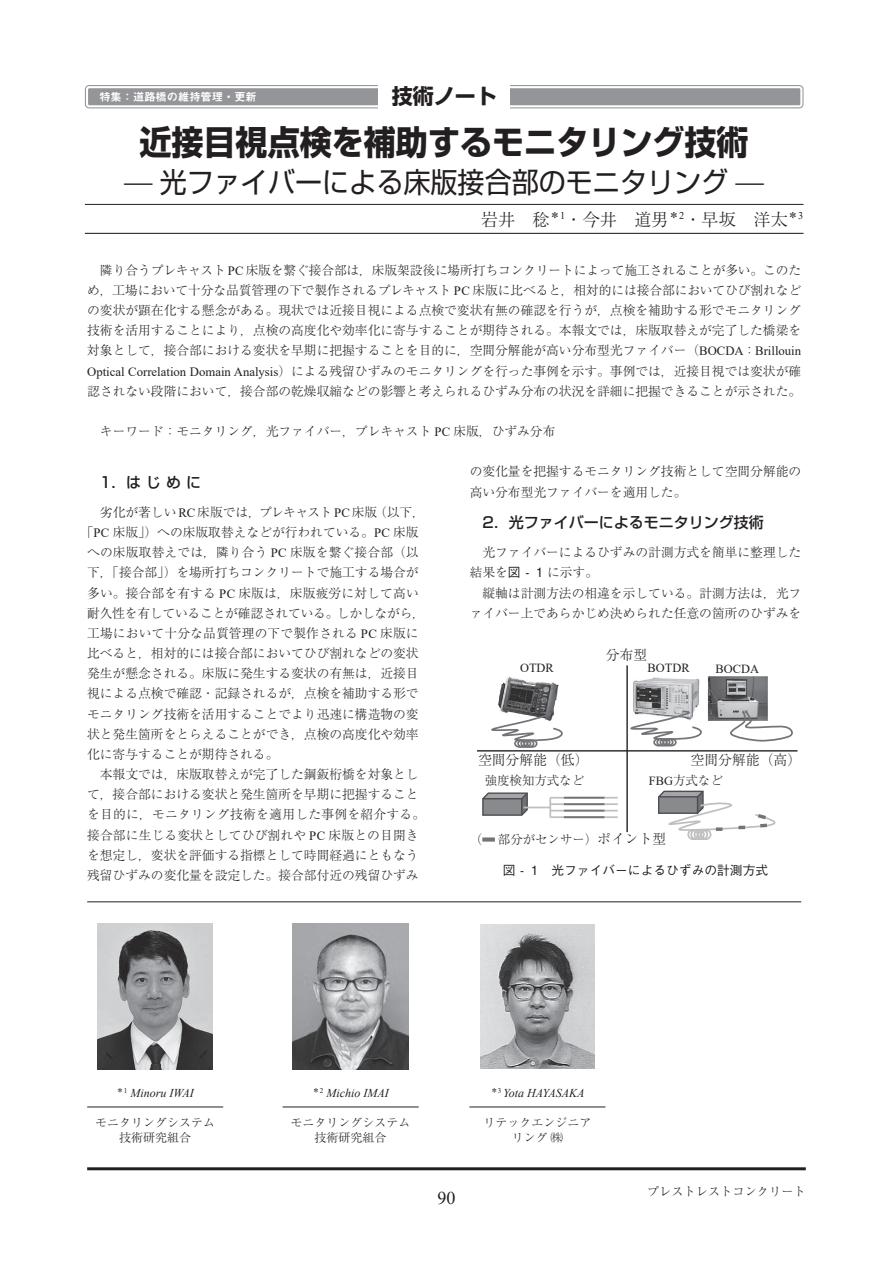
<style>
.page{position:relative;width:893px;height:1263px;background:#fff}
.page>*{position:absolute;margin:0;border:0;box-sizing:border-box;transform-origin:0 0}
.t1{font:700 33.75px "Shin Go Pr 6 N";color:#231f20;scale:.95 1}
.t2{font:28.5px "Shin Go Pr 6 N";color:#231f20;scale:.95 1}
.t3{font:700 21px "Shin Go Pr 6 N";color:#231f20}
.t4{font:18px "Times New Roman";color:#231f20}
.t5{font:300 17.25px "Ryumin Pr 6 N";color:#231f20}
.t6{font:500 15px "Shin Go Pr 6 N";color:#231f20}
.t7{font:300 13.8px "Ryumin Pr 6 N";color:#231f20}
.t8{font:300 12.75px/20.1px "Ryumin Pr 6 N";color:#231f20}
.t9{font:300 12.75px "Ryumin Pr 6 N";letter-spacing:.02em;color:#231f20}
.t10{font:500 12.75px "Gothic BBB Pr 6 N";color:#231f20}
.t11{font:300 12.45px "Ryumin Pr 6 N";color:#231f20}
.t12{font:12.45px "Times New Roman";color:#231f20}
.t13{font:300 12.15px "Ryumin Pr 6 N";color:#231f20}
.t14{font:300 12px/15px "Ryumin Pr 6 N";color:#231f20;text-align:center}
.t15{font:italic 12px "Times New Roman";color:#231f20}
.t16{font:11.25px "Midashi Go Pr 6 N MB31";color:#fff}
.s1{font-weight:300;font-stretch:expanded;font-size:30px}
.s2{font-family:"Times New Roman";font-weight:400}
.s3{font-family:"Gothic BBB Pr 6 N";font-weight:500}
.s4{font-size:13.8px}
</style>
<div class="page">
<hr style="left:87px;top:1167px;width:719px;height:3px;background:#231f20">
<svg style="left:85px;top:85px;width:718px;height:23px"></svg>
<div style="left:87px;top:87px;width:714px;height:19px;background:#939598;border-radius:2px"></div>
<div style="left:86px;top:86px;width:716px;height:21px;border:2px solid #fff;border-radius:2px"></div>
<div style="left:378px;top:84px;width:132px;height:25px;background:#fff"></div>
<hr style="left:85px;top:204px;width:718px;height:1px;background:#231f20">
<hr style="left:85px;top:233px;width:718px;height:1px;background:#231f20">
<img style="left:498px;top:676px;width:269px;height:45px">
<svg style="left:728px;top:708px;width:65px;height:34px"></svg>
<div style="left:700px;top:829px;width:11px;height:11px;border:2px solid #bebfc1;border-radius:50%"></div>
<div style="left:687px;top:829px;width:11px;height:11px;border:2px solid #bebfc1;border-radius:50%"></div>
<div style="left:690px;top:829px;width:11px;height:11px;border:2px solid #bebfc1;border-radius:50%"></div>
<div style="left:694px;top:829px;width:11px;height:11px;border:2px solid #bebfc1;border-radius:50%"></div>
<div style="left:697px;top:829px;width:11px;height:11px;border:2px solid #bebfc1;border-radius:50%"></div>
<svg style="left:658px;top:790px;width:118px;height:42px"></svg>
<svg style="left:491px;top:711px;width:76px;height:32px"></svg>
<div style="left:527px;top:739px;width:11px;height:9px;border:2px solid #727477;border-radius:50%"></div>
<div style="left:514px;top:739px;width:11px;height:9px;border:2px solid #727477;border-radius:50%"></div>
<div style="left:517px;top:739px;width:11px;height:9px;border:2px solid #727477;border-radius:50%"></div>
<div style="left:520px;top:739px;width:11px;height:9px;border:2px solid #727477;border-radius:50%"></div>
<div style="left:523px;top:739px;width:11px;height:9px;border:2px solid #727477;border-radius:50%"></div>
<svg style="left:628px;top:710px;width:78px;height:30px"></svg>
<div style="left:666px;top:738px;width:11px;height:8px;border:2px solid #727477;border-radius:50%"></div>
<div style="left:653px;top:738px;width:11px;height:8px;border:2px solid #727477;border-radius:50%"></div>
<div style="left:656px;top:738px;width:11px;height:8px;border:2px solid #727477;border-radius:50%"></div>
<div style="left:659px;top:738px;width:11px;height:8px;border:2px solid #727477;border-radius:50%"></div>
<div style="left:662px;top:738px;width:11px;height:8px;border:2px solid #727477;border-radius:50%"></div>
<svg style="left:482px;top:792px;width:82px;height:26px"></svg>
<hr style="left:564px;top:797px;width:41px;height:2px;background:#727477">
<hr style="left:564px;top:803px;width:41px;height:2px;background:#727477">
<hr style="left:564px;top:810px;width:41px;height:2px;background:#727477">
<hr style="left:564px;top:816px;width:41px;height:2px;background:#727477">
<svg style="left:604px;top:797px;width:14px;height:21px"></svg>
<hr style="left:477px;top:750px;width:320px;height:1px;background:#231f20">
<hr style="left:626px;top:665px;width:2px;height:167px;background:#231f20">
<div style="left:482px;top:837px;width:13px;height:5px;background:#727477"></div>
<hr style="left:283px;top:1107px;width:136px;height:1px;background:#231f20">
<hr style="left:469px;top:1107px;width:136px;height:1px;background:#231f20">
<hr style="left:87px;top:1107px;width:136px;height:1px;background:#231f20">
<hr style="left:87px;top:901px;width:714px;height:1px;background:#231f20">
<img style="left:98px;top:924px;width:115px;height:145px">
<img style="left:293px;top:924px;width:115px;height:145px">
<img style="left:480px;top:924px;width:115px;height:145px">
<p class="t16" style="left:99px;top:88px;width:159px">特集：道路橋の維持管理・更新</p>
<h3 class="t3" style="left:392px;top:79px;width:106px">技術ノート</h3>
<h1 class="t1" style="left:139px;top:116px;width:643px">近接目視点検を補助するモニタリング技術</h1>
<h2 class="t2" style="left:124px;top:159px;width:675px"><span class="s1">̶</span> 光ファイバーによる床版接合部のモニタリング <span class="s1">̶</span></h2>
<h3 class="t5" style="left:481px;top:206px;width:324px">岩井　稔<sup>＊</sup><sup>1</sup>・今井　道男<sup>＊</sup><sup>2</sup>・早坂　洋太<sup>＊</sup><sup>3</sup></h3>
<p class="t8" style="left:87px;top:259px;width:716px;text-align:justify;text-indent:13px">隣り合うプレキャスト <span class="s2">PC</span>床版を繋ぐ接合部は，床版架設後に場所打ちコンクリートによって施工されることが多い。このため，工場において十分な品質管理の下で製作されるプレキャスト <span class="s2">PC</span> 床版に比べると，相対的には接合部においてひび割れなどの変状が顕在化する懸念がある。現状では近接目視による点検で変状有無の確認を行うが，点検を補助する形でモニタリング技術を活用することにより，点検の高度化や効率化に寄与することが期待される。本報文では，床版取替えが完了した橋梁を対象として，接合部における変状を早期に把握することを目的に，空間分解能が高い分布型光ファイバー（<span class="s2">BOCDA</span>：<span class="s2">Brillouin Optical Correlation Domain Analysis</span>）による残留ひずみのモニタリングを行った事例を示す。事例では，近接目視では変状が確認されない段階において，接合部の乾燥収縮などの影響と考えられるひずみ分布の状況を詳細に把握できることが示された。</p>
<p class="t8" style="left:100px;top:420px;width:457px">キーワード：モニタリング，光ファイバー，プレキャスト <span class="s2">PC</span> 床版，ひずみ分布</p>
<p class="t6" style="left:100px;top:470px;width:103px">1．はじめに</p>
<p class="t8" style="left:100px;top:501px;width:327px">劣化が著しい<span class="s2">RC</span>床版では，プレキャスト<span class="s2">PC</span>床版（以下，</p>
<p class="t8" style="left:81px;top:521px;width:339px">「<span class="s2">PC</span> 床版」）への床版取替えなどが行われている。<span class="s2">PC</span> 床版</p>
<p class="t8" style="left:87px;top:542px;width:333px">への床版取替えでは，隣り合う <span class="s2">PC</span> 床版を繋ぐ接合部（以</p>
<p class="t8" style="left:87px;top:562px;width:333px">下，「接合部」）を場所打ちコンクリートで施工する場合が</p>
<p class="t8" style="left:87px;top:582px;width:333px">多い。接合部を有する <span class="s2">PC</span> 床版は，床版疲労に対して高い</p>
<p class="t8" style="left:87px;top:602px;width:339px">耐久性を有していることが確認されている。しかしながら，</p>
<p class="t8" style="left:87px;top:622px;width:333px">工場において十分な品質管理の下で製作される <span class="s2">PC</span> 床版に</p>
<p class="t8" style="left:87px;top:642px;width:333px">比べると，相対的には接合部においてひび割れなどの変状</p>
<p class="t8" style="left:87px;top:663px;width:333px">発生が懸念される。床版に発生する変状の有無は，近接目</p>
<p class="t8" style="left:87px;top:683px;width:333px">視による点検で確認・記録されるが，点検を補助する形で</p>
<p class="t8" style="left:87px;top:703px;width:333px">モニタリング技術を活用することでより迅速に構造物の変</p>
<p class="t8" style="left:87px;top:723px;width:333px">状と発生箇所をとらえることができ，点検の高度化や効率</p>
<p class="t8" style="left:87px;top:743px;width:193px">化に寄与することが期待される。</p>
<p class="t8" style="left:100px;top:763px;width:320px">本報文では，床版取替えが完了した鋼鈑桁橋を対象とし</p>
<p class="t8" style="left:87px;top:784px;width:333px">て，接合部における変状と発生箇所を早期に把握すること</p>
<p class="t9" style="left:87px;top:805px;width:339px">を目的に，モニタリング技術を適用した事例を紹介する。</p>
<p class="t8" style="left:87px;top:824px;width:333px">接合部に生じる変状としてひび割れや <span class="s2">PC</span> 床版との目開き</p>
<p class="t8" style="left:87px;top:844px;width:333px">を想定し，変状を評価する指標として時間経過にともなう</p>
<p class="t8" style="left:87px;top:864px;width:333px">残留ひずみの変化量を設定した。接合部付近の残留ひずみ</p>
<p class="t8" style="left:470px;top:461px;width:333px">の変化量を把握するモニタリング技術として空間分解能の高い分布型光ファイバーを適用した。</p>
<p class="t6" style="left:482px;top:510px;width:283px">2．光ファイバーによるモニタリング技術</p>
<p class="t8" style="left:470px;top:542px;width:333px;text-indent:13px">光ファイバーによるひずみの計測方式を簡単に整理した結果を<span class="s3">図 - 1</span> に示す。</p>
<p class="t8" style="left:470px;top:582px;width:333px;text-align:right">縦軸は計測方法の相違を示している。計測方法は，光ファイバー上であらかじめ決められた任意の箇所のひずみを</p>
<p class="t7" style="left:606px;top:644px;width:43px">分布型</p>
<p class="t12" style="left:520px;top:659px;width:35px">OTDR</p>
<p class="t12" style="left:648px;top:659px;width:44px">BOTDR</p>
<p class="t12" style="left:716px;top:660px;width:45px">BOCDA</p>
<p class="t7" style="left:478px;top:749px;width:112px">空間分解能（低）</p>
<p class="t7" style="left:691px;top:749px;width:112px">空間分解能（高）</p>
<p class="t11" style="left:485px;top:771px;width:101px">強度検知方式など</p>
<p class="t11" style="left:649px;top:771px;width:75px"><span class="s2">FBG</span>方式など</p>
<p class="t11" style="left:470px;top:829px;width:14px">（</p>
<p class="t11" style="left:498px;top:829px;width:170px">部分がセンサー）<span class="s4">ポイント型</span></p>
<p class="t10" style="left:503px;top:860px;width:267px">図 - 1 光ファイバーによるひずみの計測方式</p>
<p class="t15" style="left:117px;top:1084px;width:79px"><sup>＊</sup><sup>1</sup> Minoru IWAI</p>
<p class="t14" style="left:95px;top:1115px;width:121px">モニタリングシステム技術研究組合</p>
<p class="t15" style="left:313px;top:1084px;width:78px"><sup>＊</sup><sup>2</sup> Michio IMAI</p>
<p class="t14" style="left:291px;top:1115px;width:122px">モニタリングシステム技術研究組合</p>
<h3 class="t4" style="left:437px;top:1185px;width:19px">90</h3>
<p class="t15" style="left:491px;top:1084px;width:95px"><sup>＊</sup><sup>3</sup> Yota HAYASAKA</p>
<p class="t14" style="left:483px;top:1115px;width:109px">リテックエンジニアリング㈱</p>
<p class="t13" style="left:647px;top:1181px;width:160px">プレストレストコンクリート</p>
</div>
